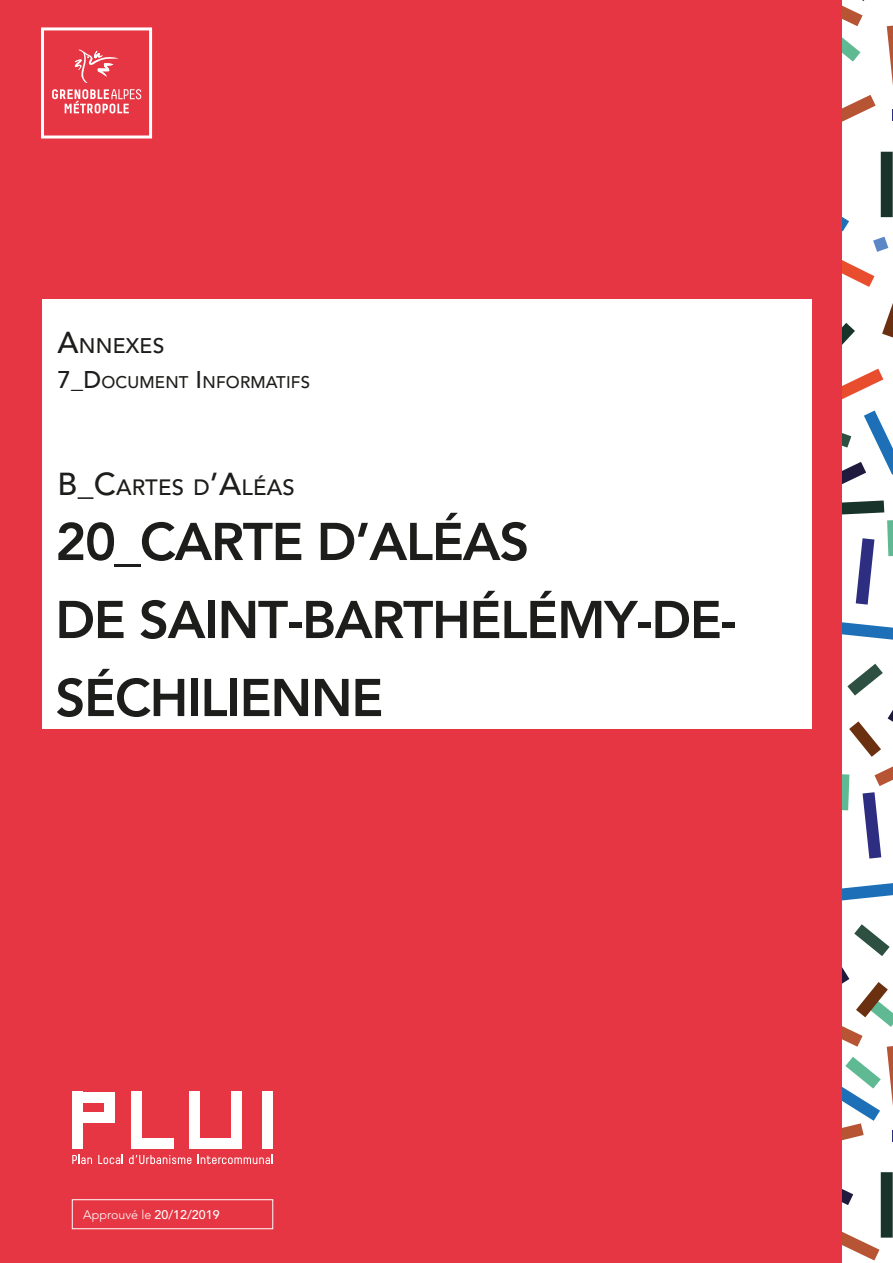
<style>
.page{position:relative;width:893px;height:1263px;background:#fff}
.page>*{position:absolute;margin:0;border:0;box-sizing:border-box;transform-origin:0 0}
.t1{font:800 52.5px/78px "Avenir LT Std";letter-spacing:-.025em;color:#1d1d1b}
.t2{font:500 22.05px "Avenir LT Std";letter-spacing:.01em;color:#1d1d1b}
.t3{font:500 21px "Avenir LT Std";letter-spacing:.01em;color:#1d1d1b}
.t4{font:500 16.8px "Avenir LT Std";letter-spacing:.01em;color:#1d1d1b}
.t5{font:300 12.45px "Avenir LT Std";color:#fff}
.s1{font-size:30px}
.s2{font-size:24px}
.s3{font-size:31.5px}
.s4{font-weight:500}
</style>
<div class="page">
<div style="left:0;top:0;width:842px;height:1263px;background:#e73643"></div>
<div style="left:43px;top:300px;width:769px;height:429px;background:#fff"></div>
<svg style="left:842px;top:0;width:22px;height:26px"></svg>
<svg style="left:842px;top:369px;width:41px;height:30px"></svg>
<svg style="left:882px;top:303px;width:11px;height:34px"></svg>
<div style="left:881px;top:152px;width:12px;height:65px;background:#183329"></div>
<svg style="left:892px;top:109px;width:1px;height:12px"></svg>
<svg style="left:873px;top:237px;width:15px;height:15px"></svg>
<svg style="left:887px;top:26px;width:6px;height:59px"></svg>
<svg style="left:842px;top:37px;width:18px;height:25px"></svg>
<svg style="left:842px;top:95px;width:34px;height:27px"></svg>
<svg style="left:842px;top:323px;width:13px;height:22px"></svg>
<svg style="left:842px;top:260px;width:32px;height:27px"></svg>
<svg style="left:842px;top:217px;width:7px;height:14px"></svg>
<div style="left:881px;top:1172px;width:12px;height:65px;background:#183329"></div>
<svg style="left:874px;top:766px;width:19px;height:20px"></svg>
<svg style="left:842px;top:410px;width:51px;height:74px"></svg>
<svg style="left:842px;top:500px;width:42px;height:14px"></svg>
<svg style="left:888px;top:710px;width:5px;height:12px"></svg>
<svg style="left:887px;top:520px;width:6px;height:36px"></svg>
<svg style="left:856px;top:538px;width:18px;height:67px"></svg>
<svg style="left:847px;top:664px;width:36px;height:31px"></svg>
<svg style="left:849px;top:721px;width:32px;height:36px"></svg>
<svg style="left:842px;top:622px;width:51px;height:18px"></svg>
<svg style="left:842px;top:774px;width:7px;height:36px"></svg>
<svg style="left:863px;top:792px;width:18px;height:66px"></svg>
<svg style="left:854px;top:924px;width:36px;height:32px"></svg>
<svg style="left:842px;top:883px;width:51px;height:17px"></svg>
<svg style="left:842px;top:1232px;width:37px;height:28px"></svg>
<svg style="left:842px;top:1189px;width:11px;height:16px"></svg>
<svg style="left:842px;top:967px;width:51px;height:175px"></svg>
<div style="left:41px;top:27px;width:111px;height:111px;border:3px solid #fff"></div>
<svg style="left:75px;top:49px;width:44px;height:34px"></svg>
<svg style="left:52px;top:89px;width:89px;height:24px"></svg>
<div style="left:72px;top:1092px;width:11px;height:57px;background:#fff"></div>
<div style="left:104px;top:1102px;width:11px;height:11px;background:#fff"></div>
<div style="left:83px;top:1092px;width:32px;height:10px;background:#fff"></div>
<div style="left:83px;top:1113px;width:32px;height:10px;background:#fff"></div>
<div style="left:189px;top:1092px;width:10px;height:57px;background:#fff"></div>
<div style="left:231px;top:1092px;width:11px;height:57px;background:#fff"></div>
<div style="left:199px;top:1138px;width:32px;height:11px;background:#fff"></div>
<div style="left:131px;top:1092px;width:11px;height:57px;background:#fff"></div>
<div style="left:262px;top:1092px;width:11px;height:57px;background:#fff"></div>
<div style="left:142px;top:1138px;width:32px;height:11px;background:#fff"></div>
<svg style="left:72px;top:1155px;width:20px;height:9px"></svg>
<svg style="left:98px;top:1155px;width:25px;height:9px"></svg>
<svg style="left:129px;top:1155px;width:62px;height:9px"></svg>
<svg style="left:198px;top:1155px;width:75px;height:9px"></svg>
<div style="left:72px;top:1199px;width:201px;height:30px;border:1px solid #fff"></div>
<hr style="left:46px;top:275px;width:163px;height:1px;background:#1d1d1b">
<p class="t3" style="left:58px;top:333px;width:108px"><span class="s1">A</span>NNEXES</p>
<p class="t4" style="left:58px;top:372px;width:254px"><span class="s2">7_D</span>OCUMENT <span class="s2">I</span>NFORMATIFS</p>
<p class="t2" style="left:58px;top:474px;width:239px"><span class="s3">B_C</span>ARTES D<span class="s3">’A</span>LÉAS</p>
<p class="t1" style="left:55px;top:503px;width:683px">20_CARTE D’ALÉAS<br>DE SAINT-BARTHÉLÉMY-DE-<br>SÉCHILIENNE</p>
<p class="t5" style="left:83px;top:1207px;width:138px">Approuvé le <span class="s4">20/12/2019</span></p>
</div>
